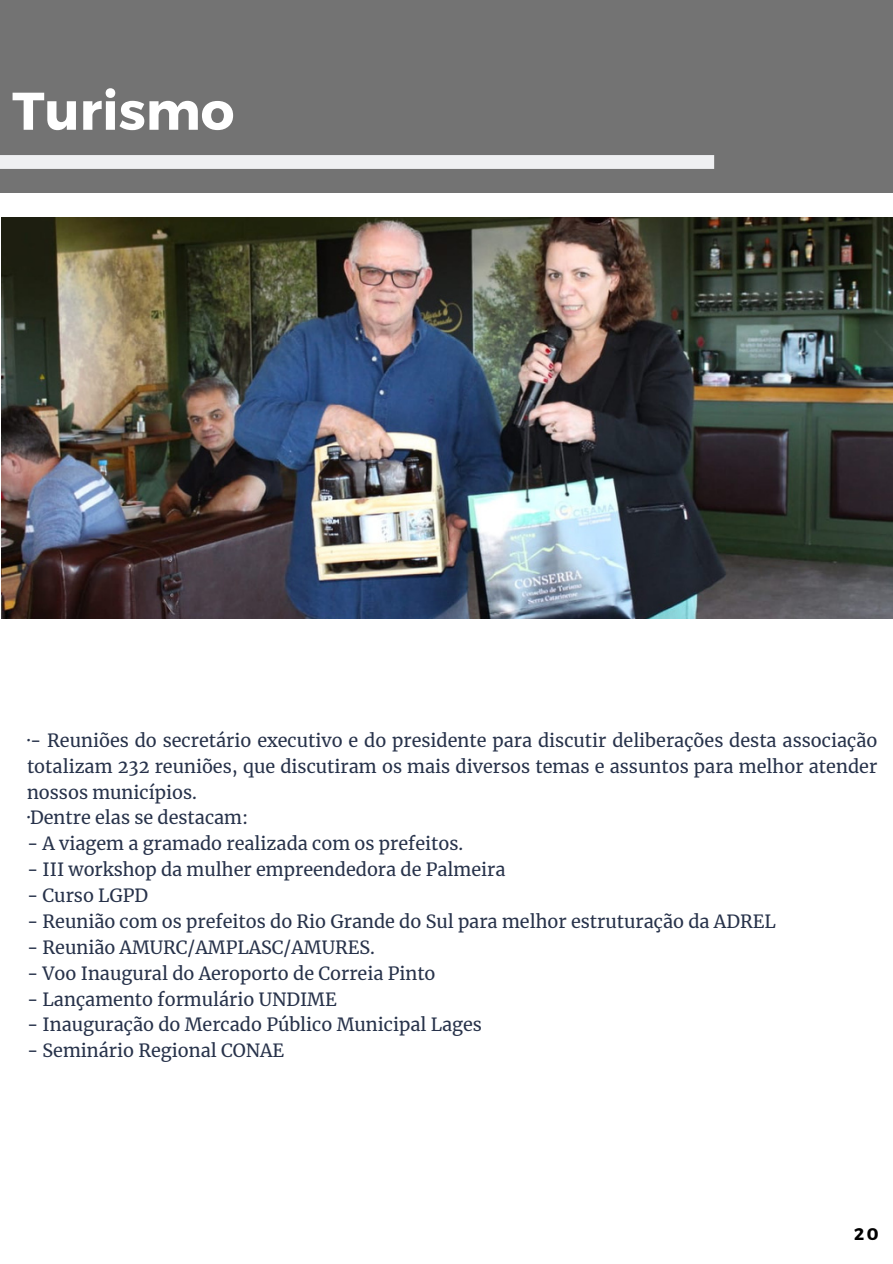
<style>
.page{position:relative;width:893px;height:1264px;background:#fff}
.page>*{position:absolute;margin:0;border:0;box-sizing:border-box;transform-origin:0 0}
.t1{font:700 52.95px "Montserrat";color:#fff}
.t2{font:18px/25.8px "Merriweather";color:#27324a}
.t3{font:700 16.8px "Montserrat";color:#000}
</style>
<div class="page">
<div style="left:0;top:0;width:892px;height:192px;background:#737373"></div>
<svg style="left:0;top:155px;width:714px;height:14px;background:#edeef0"></svg>
<img style="left:1px;top:218px;width:891px;height:400px">
<h1 class="t1" style="left:12px;top:76px;width:224px">Turismo</h1>
<p class="t2" style="left:27px;top:727px;width:851px">·- Reuniões do secretário executivo e do presidente para discutir deliberações desta associação totalizam 232 reuniões, que discutiram os mais diversos temas e assuntos para melhor atender nossos municípios.<br>·Dentre elas se destacam:</p>
<p class="t2" style="left:27px;top:831px;width:438px">- A viagem a gramado realizada com os prefeitos.</p>
<p class="t2" style="left:27px;top:856px;width:480px">- III workshop da mulher empreendedora de Palmeira</p>
<p class="t2" style="left:27px;top:882px;width:123px">- Curso LGPD</p>
<p class="t2" style="left:27px;top:908px;width:750px">- Reunião com os prefeitos do Rio Grande do Sul para melhor estruturação da ADREL</p>
<p class="t2" style="left:27px;top:934px;width:349px">- Reunião AMURC/AMPLASC/AMURES.</p>
<p class="t2" style="left:27px;top:960px;width:410px">- Voo Inaugural do Aeroporto de Correia Pinto</p>
<p class="t2" style="left:27px;top:986px;width:311px">- Lançamento formulário UNDIME</p>
<p class="t2" style="left:27px;top:1012px;width:456px">- Inauguração do Mercado Público Municipal Lages</p>
<p class="t2" style="left:27px;top:1037px;width:259px">- Seminário Regional CONAE</p>
<p class="t3" style="left:854px;top:1223px;width:26px">20</p>
</div>
